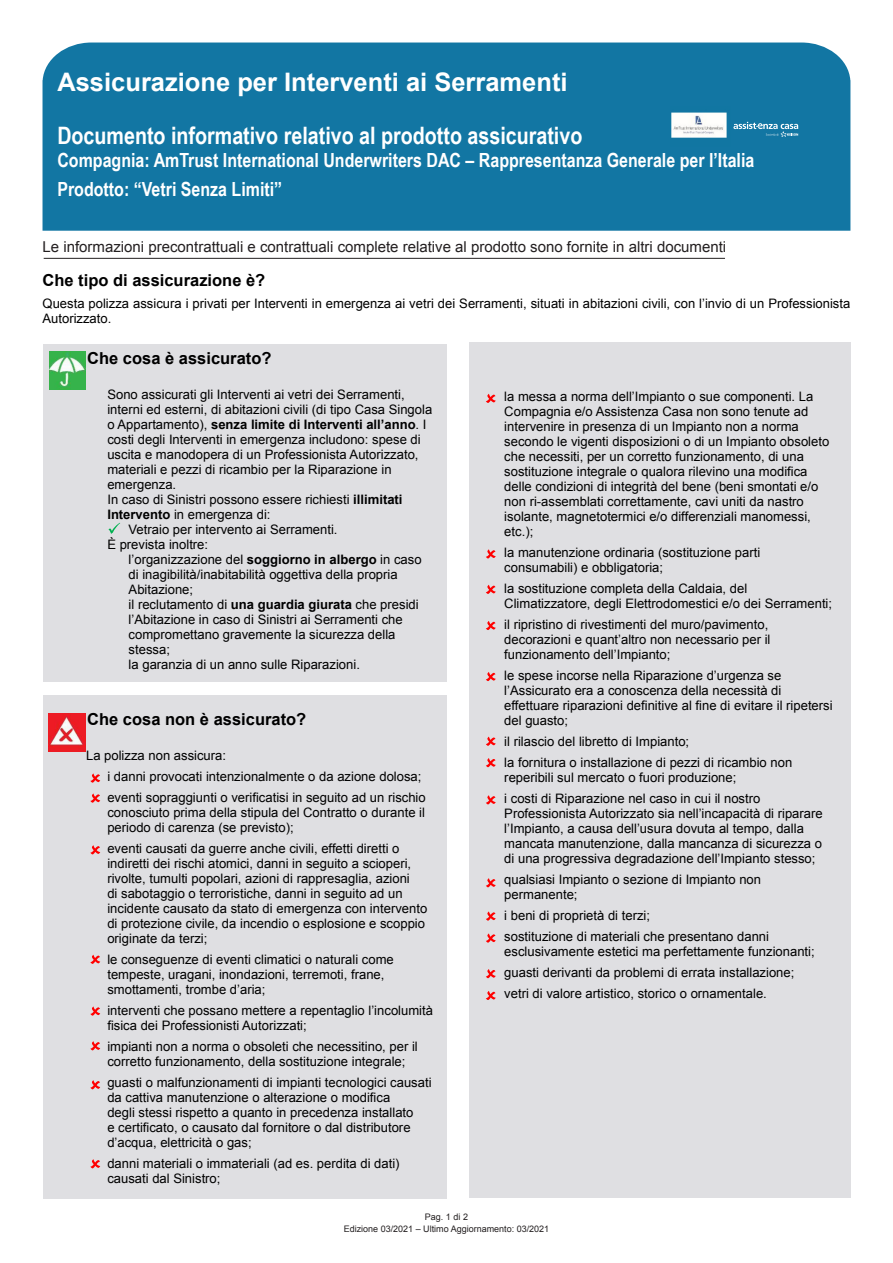
<style>
.page{position:relative;width:893px;height:1263px;background:#fff}
.page>*{position:absolute;margin:0;border:0;box-sizing:border-box;transform-origin:0 0}
.t1{font:700 25.5px "Arial";color:#fff}
.t2{font:700 24px "Arial Narrow";color:#fff}
.t3{font:700 19.5px/28.8px "Arial Narrow";color:#fff}
.t4{font:700 16.5px "Arial";color:#000}
.t5{font:15px "Arial";color:#231f20}
.paragrafetto_su_grig{font:13.05px/15px "Arial";color:#000}
.note_legali{font:9px "Arial";color:#231f20}
.s1{font-weight:700}
</style>
<div class="page">
<div style="left:43px;top:344px;width:403px;height:338px;background:#dfdfe2"></div>
<div style="left:43px;top:695px;width:403px;height:503px;background:#dfdfe2"></div>
<div style="left:469px;top:342px;width:381px;height:856px;background:#dfdfe2"></div>
<img style="left:49px;top:351px;width:36px;height:38px">
<svg style="left:90px;top:773px;width:10px;height:10px"></svg>
<svg style="left:90px;top:793px;width:10px;height:10px"></svg>
<svg style="left:90px;top:845px;width:10px;height:9px"></svg>
<svg style="left:90px;top:955px;width:10px;height:9px"></svg>
<svg style="left:90px;top:1006px;width:10px;height:10px"></svg>
<svg style="left:90px;top:1041px;width:10px;height:9px"></svg>
<svg style="left:90px;top:1080px;width:10px;height:9px"></svg>
<svg style="left:90px;top:1159px;width:10px;height:9px"></svg>
<img style="left:49px;top:713px;width:36px;height:38px">
<div style="left:43px;top:43px;width:807px;height:188px;background:#1276a3"></div>
<hr style="left:44px;top:258px;width:681px;height:1px;background:#231f20">
<svg style="left:108px;top:523px;width:12px;height:11px"></svg>
<svg style="left:486px;top:394px;width:10px;height:9px"></svg>
<svg style="left:486px;top:549px;width:10px;height:9px"></svg>
<svg style="left:486px;top:585px;width:10px;height:9px"></svg>
<svg style="left:486px;top:621px;width:10px;height:9px"></svg>
<svg style="left:486px;top:672px;width:10px;height:9px"></svg>
<svg style="left:486px;top:736px;width:10px;height:10px"></svg>
<svg style="left:486px;top:758px;width:10px;height:9px"></svg>
<svg style="left:486px;top:795px;width:10px;height:9px"></svg>
<svg style="left:486px;top:878px;width:10px;height:9px"></svg>
<svg style="left:486px;top:911px;width:10px;height:10px"></svg>
<svg style="left:486px;top:933px;width:10px;height:10px"></svg>
<svg style="left:486px;top:969px;width:10px;height:9px"></svg>
<svg style="left:486px;top:991px;width:10px;height:9px"></svg>
<img style="left:670px;top:106px;width:60px;height:41px">
<svg style="left:733px;top:122px;width:65px;height:15px"></svg>
<p class="t1" style="left:57px;top:65px;width:512px">Assicurazione per Interventi ai Serramenti</p>
<p class="t2" style="left:57px;top:117px;width:526px">Documento informativo relativo al prodotto assicurativo</p>
<p class="t3" style="left:57px;top:145px;width:698px">Compagnia: AmTrust International Underwriters DAC – Rappresentanza Generale per l’Italia<br>Prodotto: “Vetri Senza Limiti”</p>
<p class="t5" style="left:43px;top:237px;width:685px">Le informazioni precontrattuali e contrattuali complete relative al prodotto sono fornite in altri documenti</p>
<p class="t4" style="left:43px;top:269px;width:224px">Che tipo di assicurazione è?</p>
<p class="paragrafetto_su_grig" style="left:43px;top:296px;width:809px">Questa polizza assicura i privati per Interventi in emergenza ai vetri dei Serramenti, situati in abitazioni civili, con l’invio di un Professionista<br>Autorizzato.</p>
<p class="t4" style="left:87px;top:347px;width:186px">Che cosa è assicurato?</p>
<p class="paragrafetto_su_grig" style="left:107px;top:387px;width:326px">Sono assicurati gli Interventi ai vetri dei Serramenti, interni ed esterni, di abitazioni civili (di tipo Casa Singola o Appartamento), <span class="s1">senza limite di Interventi all’anno</span>. I costi degli Interventi in emergenza includono: spese di uscita e manodopera di un Professionista Autorizzato, materiali e pezzi di ricambio per la Riparazione in emergenza.</p>
<p class="paragrafetto_su_grig" style="left:107px;top:492px;width:297px">In caso di Sinistri possono essere richiesti <span class="s1">illimitati<br>Intervento</span> in emergenza di:</p>
<p class="paragrafetto_su_grig" style="left:129px;top:522px;width:210px">Vetraio per intervento ai Serramenti.</p>
<p class="paragrafetto_su_grig" style="left:107px;top:537px;width:102px">È prevista inoltre:</p>
<p class="paragrafetto_su_grig" style="left:129px;top:552px;width:294px">l’organizzazione del <span class="s1">soggiorno in albergo</span> in caso di inagibilità/inabitabilità oggettiva della propria<br>Abitazione;</p>
<p class="paragrafetto_su_grig" style="left:129px;top:597px;width:292px">il reclutamento di <span class="s1">una guardia giurata</span> che presidi</p>
<p class="paragrafetto_su_grig" style="left:129px;top:612px;width:276px">l’Abitazione in caso di Sinistri ai Serramenti che</p>
<p class="paragrafetto_su_grig" style="left:129px;top:627px;width:268px">compromettano gravemente la sicurezza della stessa;</p>
<p class="paragrafetto_su_grig" style="left:129px;top:657px;width:233px">la garanzia di un anno sulle Riparazioni.</p>
<p class="paragrafetto_su_grig" style="left:504px;top:389px;width:326px">la messa a norma dell’Impianto o sue componenti. La Compagnia e/o Assistenza Casa non sono tenute ad intervenire in presenza di un Impianto non a norma secondo le vigenti disposizioni o di un Impianto obsoleto che necessiti, per un corretto funzionamento, di una sostituzione integrale o qualora rilevino una modifica delle condizioni di integrità del bene (beni smontati e/o non ri-assemblati correttamente, cavi uniti da nastro isolante, magnetotermici e/o differenziali manomessi, etc.);</p>
<p class="paragrafetto_su_grig" style="left:504px;top:545px;width:258px">la manutenzione ordinaria (sostituzione parti consumabili) e obbligatoria;</p>
<p class="paragrafetto_su_grig" style="left:504px;top:581px;width:329px">la sostituzione completa della Caldaia, del<br>Climatizzatore, degli Elettrodomestici e/o dei Serramenti;</p>
<p class="paragrafetto_su_grig" style="left:504px;top:617px;width:268px">il ripristino di rivestimenti del muro/pavimento, decorazioni e quant’altro non necessario per il funzionamento dell’Impianto;</p>
<p class="paragrafetto_su_grig" style="left:504px;top:668px;width:330px">le spese incorse nella Riparazione d’urgenza se l’Assicurato era a conoscenza della necessità di effettuare riparazioni definitive al fine di evitare il ripetersi del guasto;</p>
<p class="paragrafetto_su_grig" style="left:504px;top:734px;width:186px">il rilascio del libretto di Impianto;</p>
<p class="paragrafetto_su_grig" style="left:504px;top:755px;width:289px">la fornitura o installazione di pezzi di ricambio non reperibili sul mercato o fuori produzione;</p>
<p class="paragrafetto_su_grig" style="left:504px;top:791px;width:320px">i costi di Riparazione nel caso in cui il nostro Professionista Autorizzato sia nell’incapacità di riparare l’Impianto, a causa dell’usura dovuta al tempo, dalla mancata manutenzione, dalla mancanza di sicurezza o di una progressiva degradazione dell’Impianto stesso;</p>
<p class="paragrafetto_su_grig" style="left:504px;top:872px;width:258px">qualsiasi Impianto o sezione di Impianto non permanente;</p>
<p class="paragrafetto_su_grig" style="left:504px;top:908px;width:147px">i beni di proprietà di terzi;</p>
<p class="paragrafetto_su_grig" style="left:504px;top:929px;width:312px">sostituzione di materiali che presentano danni esclusivamente estetici ma perfettamente funzionanti;</p>
<p class="paragrafetto_su_grig" style="left:504px;top:965px;width:292px">guasti derivanti da problemi di errata installazione;</p>
<p class="paragrafetto_su_grig" style="left:504px;top:986px;width:264px">vetri di valore artistico, storico o ornamentale.</p>
<p class="t4" style="left:87px;top:708px;width:221px">Che cosa non è assicurato?</p>
<p class="paragrafetto_su_grig" style="left:86px;top:748px;width:141px">La polizza non assicura:</p>
<p class="paragrafetto_su_grig" style="left:107px;top:769px;width:316px">i danni provocati intenzionalmente o da azione dolosa;</p>
<p class="paragrafetto_su_grig" style="left:107px;top:790px;width:320px;text-align:justify">eventi sopraggiunti o verificatisi in seguito ad un rischio conosciuto prima della stipula del Contratto o durante il periodo di carenza (se previsto);</p>
<p class="paragrafetto_su_grig" style="left:107px;top:841px;width:321px">eventi causati da guerre anche civili, effetti diretti o indiretti dei rischi atomici, danni in seguito a scioperi, rivolte, tumulti popolari, azioni di rappresaglia, azioni<br>di sabotaggio o terroristiche, danni in seguito ad un incidente causato da stato di emergenza con intervento di protezione civile, da incendio o esplosione e scoppio originate da terzi;</p>
<p class="paragrafetto_su_grig" style="left:107px;top:952px;width:288px">le conseguenze di eventi climatici o naturali come tempeste, uragani, inondazioni, terremoti, frane, smottamenti, trombe d’aria;</p>
<p class="paragrafetto_su_grig" style="left:107px;top:1003px;width:327px">interventi che possano mettere a repentaglio l’incolumità fisica dei Professionisti Autorizzati;</p>
<p class="paragrafetto_su_grig" style="left:107px;top:1039px;width:312px">impianti non a norma o obsoleti che necessitino, per il corretto funzionamento, della sostituzione integrale;</p>
<p class="paragrafetto_su_grig" style="left:107px;top:1075px;width:326px">guasti o malfunzionamenti di impianti tecnologici causati da cattiva manutenzione o alterazione o modifica<br>degli stessi rispetto a quanto in precedenza installato<br>e certificato, o causato dal fornitore o dal distributore d’acqua, elettricità o gas;</p>
<p class="paragrafetto_su_grig" style="left:107px;top:1156px;width:294px">danni materiali o immateriali (ad es. perdita di dati) causati dal Sinistro;</p>
<p class="note_legali" style="left:425px;top:1211px;width:45px">Pag. 1 di 2</p>
<p class="note_legali" style="left:344px;top:1223px;width:207px">Edizione 03/2021 – Ultimo Aggiornamento: 03/2021</p>
</div>
